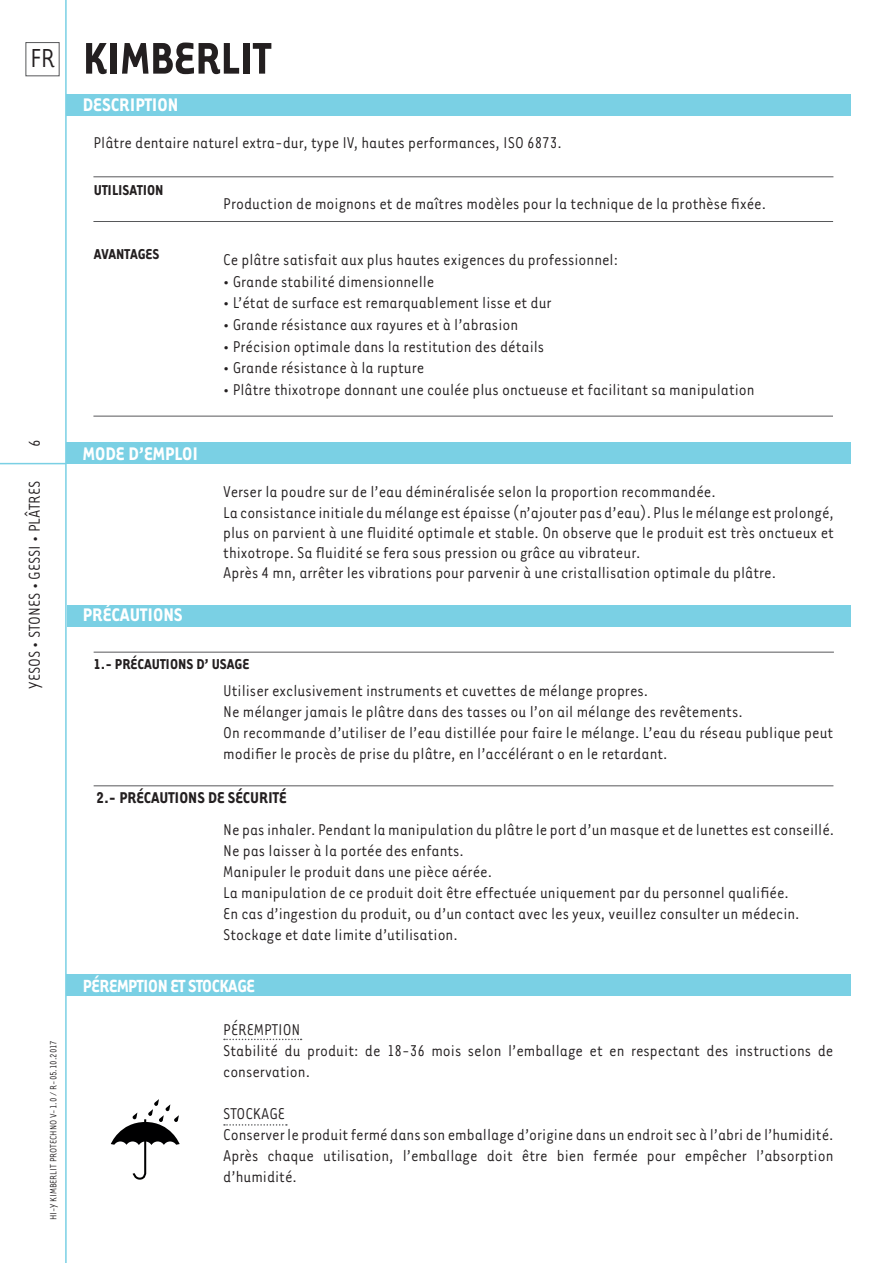
<style>
.page{position:relative;width:893px;height:1263px;background:#fff}
.page>*{position:absolute;margin:0;border:0;box-sizing:border-box;transform-origin:0 0}
.t1{font:700 51px "Tarzana Narrow";color:#231f20}
.t2{font:30px "Tarzana Narrow";color:#231f20}
.t3{font:700 21px "Tarzana Narrow";color:#fff}
.t4{font:700 20.25px "Tarzana Narrow";letter-spacing:-.02em;color:#fff}
.t5{font:18px/21px "Tarzana Narrow";color:#231f20}
.t6{font:700 18px "Tarzana Narrow";color:#231f20}
.t7{font:700 16.5px "Tarzana Narrow";color:#231f20}
.t8{font:10.5px "Tarzana Narrow";color:#231f20}
</style>
<div class="page">
<hr style="left:0;top:463px;width:66px;height:1px;background:#7ad0e4">
<hr style="left:65px;top:0;width:2px;height:1263px;background:#7ad0e4">
<div style="left:66px;top:94px;width:784px;height:21px;background:#7ad0e4"></div>
<div style="left:66px;top:443px;width:785px;height:21px;background:#7ad0e4"></div>
<hr style="left:93px;top:221px;width:740px;height:1px;background:#57585a">
<hr style="left:93px;top:176px;width:740px;height:1px;background:#57585a">
<div style="left:67px;top:605px;width:783px;height:21px;background:#7ad0e4"></div>
<hr style="left:94px;top:652px;width:740px;height:1px;background:#57585a">
<hr style="left:94px;top:785px;width:739px;height:1px;background:#57585a">
<div style="left:66px;top:975px;width:784px;height:21px;background:#7ad0e4"></div>
<svg style="left:224px;top:1124px;width:63px;height:2px"></svg>
<svg style="left:224px;top:1039px;width:78px;height:1px"></svg>
<svg style="left:111px;top:1099px;width:69px;height:81px"></svg>
<div style="left:26px;top:42px;width:34px;height:34px;border:1px solid #57585a"></div>
<hr style="left:93px;top:416px;width:740px;height:1px;background:#57585a">
<p class="t2" style="left:30px;top:40px;width:26px">FR</p>
<p class="t5" style="left:23px;top:446px;width:9px;rotate:-90deg">6</p>
<p class="t5" style="left:23px;top:689px;width:209px;rotate:-90deg">YESOS • STONES • GESSI • PLÂTRES</p>
<p class="t8" style="left:47px;top:1220px;width:182px;rotate:-90deg">HI-Y KIMBERLIT PROTECHNO V-1.0 / R-05.10.2017</p>
<p class="t1" style="left:83px;top:26px;width:189px">KIMBERLIT</p>
<p class="t3" style="left:83px;top:91px;width:97px">DESCRIPTION</p>
<p class="t5" style="left:93px;top:131px;width:470px">Plâtre dentaire naturel extra-dur, type IV, hautes performances, ISO 6873.</p>
<p class="t7" style="left:94px;top:180px;width:71px">UTILISATION</p>
<p class="t7" style="left:94px;top:243px;width:67px">AVANTAGES</p>
<p class="t3" style="left:83px;top:440px;width:117px">MODE D’EMPLOI</p>
<p class="t3" style="left:83px;top:602px;width:101px">PRÉCAUTIONS</p>
<p class="t5" style="left:223px;top:192px;width:544px">Production de moignons et de maîtres modèles pour la technique de la prothèse fixée.</p>
<p class="t5" style="left:223px;top:248px;width:396px">Ce plâtre satisfait aux plus hautes exigences du professionnel:</p>
<p class="t5" style="left:223px;top:270px;width:213px">• Grande stabilité dimensionnelle</p>
<p class="t5" style="left:223px;top:292px;width:330px">• L’état de surface est remarquablement lisse et dur</p>
<p class="t5" style="left:223px;top:313px;width:296px">• Grande résistance aux rayures et à l’abrasion</p>
<p class="t5" style="left:223px;top:335px;width:322px">• Précision optimale dans la restitution des détails</p>
<p class="t5" style="left:223px;top:356px;width:203px">• Grande résistance à la rupture</p>
<p class="t5" style="left:223px;top:378px;width:533px">• Plâtre thixotrope donnant une coulée plus onctueuse et facilitant sa manipulation</p>
<p class="t5" style="left:223px;top:481px;width:494px">Verser la poudre sur de l’eau déminéralisée selon la proportion recommandée.</p>
<p class="t5" style="left:223px;top:501px;width:612px;line-height:20.2px;text-align:justify">La consistance initiale du mélange est épaisse (n’ajouter pas d’eau). Plus le mélange est prolongé, plus on parvient à une fluidité optimale et stable. On observe que le produit est très onctueux et thixotrope. Sa fluidité se fera sous pression ou grâce au vibrateur.</p>
<p class="t5" style="left:223px;top:562px;width:554px">Après 4 mn, arrêter les vibrations pour parvenir à une cristallisation optimale du plâtre.</p>
<p class="t7" style="left:94px;top:653px;width:157px">1.- PRÉCAUTIONS D’ USAGE</p>
<p class="t5" style="left:223px;top:679px;width:426px">Utiliser exclusivement instruments et cuvettes de mélange propres.</p>
<p class="t5" style="left:223px;top:700px;width:521px">Ne mélanger jamais le plâtre dans des tasses ou l’on ail mélange des revêtements.</p>
<p class="t5" style="left:223px;top:721px;width:612px">On recommande d’utiliser de l’eau distillée pour faire le mélange. L’eau du réseau publique peut modifier le procès de prise du plâtre, en l’accélérant o en le retardant.</p>
<p class="t6" style="left:96px;top:787px;width:192px">2.- PRÉCAUTIONS DE SÉCURITÉ</p>
<p class="t5" style="left:223px;top:818px;width:612px">Ne pas inhaler. Pendant la manipulation du plâtre le port d’un masque et de lunettes est conseillé.</p>
<p class="t5" style="left:223px;top:839px;width:242px">Ne pas laisser à la portée des enfants.</p>
<p class="t5" style="left:223px;top:860px;width:270px">Manipuler le produit dans une pièce aérée.</p>
<p class="t5" style="left:223px;top:881px;width:567px">La manipulation de ce produit doit être effectuée uniquement par du personnel qualifiée.</p>
<p class="t5" style="left:223px;top:902px;width:578px">En cas d’ingestion du produit, ou d’un contact avec les yeux, veuillez consulter un médecin.</p>
<p class="t5" style="left:223px;top:923px;width:236px">Stockage et date limite d’utilisation.</p>
<p class="t4" style="left:83px;top:973px;width:174px">PÉREMPTION ET STOCKAGE</p>
<p class="t5" style="left:223px;top:1018px;width:79px">PÉREMPTION</p>
<p class="t5" style="left:223px;top:1039px;width:612px">Stabilité du produit: de 18-36 mois selon l’emballage et en respectant des instructions de conservation.</p>
<p class="t5" style="left:223px;top:1102px;width:63px">STOCKAGE</p>
<p class="t5" style="left:223px;top:1123px;width:612px">Conserver le produit fermé dans son emballage d’origine dans un endroit sec à l’abri de l’humidité.</p>
<p class="t5" style="left:223px;top:1144px;width:612px">Après chaque utilisation, l’emballage doit être bien fermée pour empêcher l’absorption d’humidité.</p>
</div>
